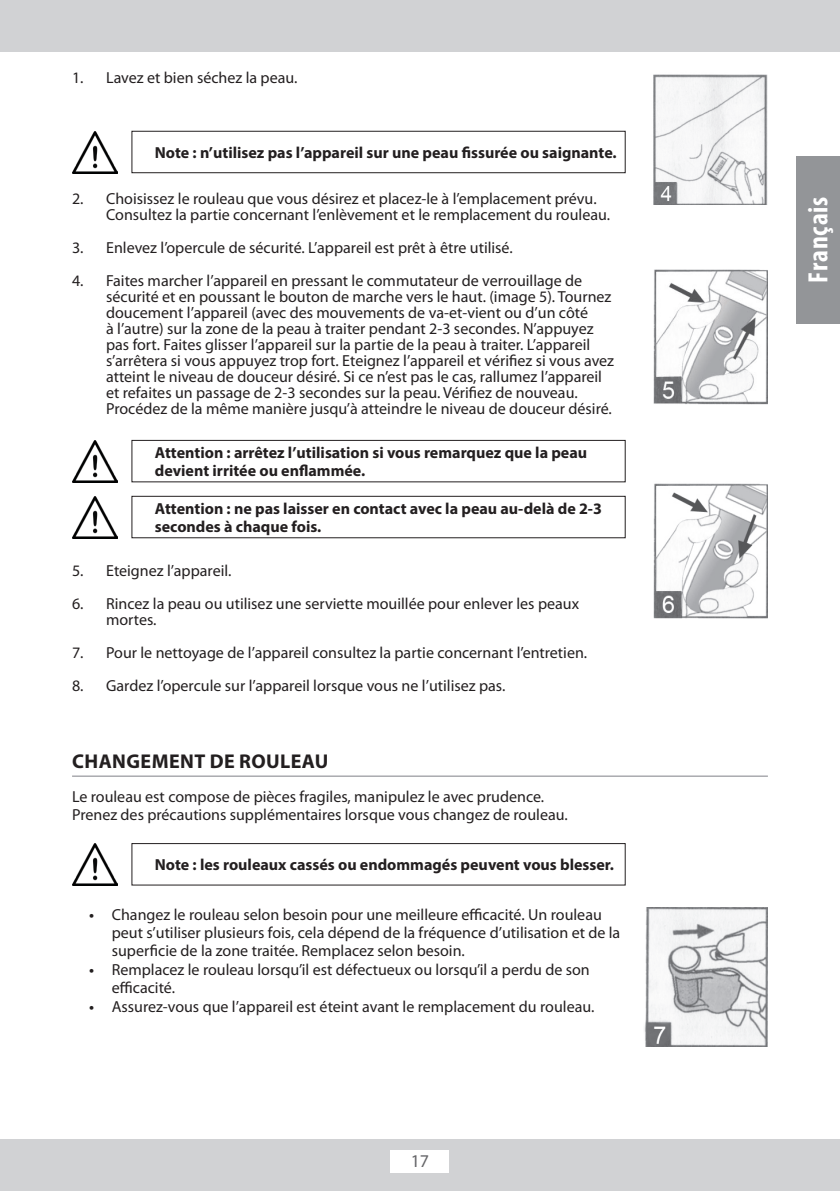
<style>
.page{position:relative;width:840px;height:1191px;background:#fff}
.page>*{position:absolute;margin:0;border:0;box-sizing:border-box;transform-origin:0 0}
.t1{font:700 condensed 28px "Myriad Pro";letter-spacing:.03em;color:#fff}
.t2{font:700 20px "Myriad Pro";letter-spacing:.02em;color:#231f20}
.t3{font:18px "Myriad Pro";color:#656568}
.t4{font:16px/16px "Myriad Pro";color:#231f20}
.t5{font:700 16px/18px "Myriad Pro";color:#231f20}
.s1{font-weight:600}
</style>
<div class="page">
<div style="left:0;top:0;width:839px;height:51px;background:#d1d2d4"></div>
<div style="left:0;top:1140px;width:839px;height:51px;background:#d1d2d4"></div>
<div style="left:390px;top:1150px;width:59px;height:22px;background:#fff"></div>
<div style="left:796px;top:156px;width:43px;height:167px;background:#939598"></div>
<img style="left:653px;top:74px;width:114px;height:131px">
<img style="left:653px;top:269px;width:114px;height:136px">
<img style="left:653px;top:483px;width:114px;height:136px">
<img style="left:644px;top:908px;width:123px;height:138px">
<img style="left:72px;top:132px;width:45px;height:41px">
<img style="left:72px;top:441px;width:45px;height:42px">
<img style="left:72px;top:844px;width:45px;height:42px">
<img style="left:72px;top:496px;width:45px;height:42px">
<div style="left:132px;top:131px;width:493px;height:42px;border:1px solid #231f20"></div>
<div style="left:132px;top:440px;width:493px;height:42px;border:1px solid #231f20"></div>
<div style="left:132px;top:843px;width:493px;height:42px;border:1px solid #231f20"></div>
<div style="left:132px;top:496px;width:493px;height:42px;border:1px solid #231f20"></div>
<hr style="left:72px;top:775px;width:695px;height:2px;background:#aaabaf">
<p class="t4" style="left:72px;top:70px;width:227px">1. Lavez et bien séchez la peau.</p>
<p class="t5" style="left:155px;top:143px;width:463px">Note : n’utilisez pas l’appareil sur une peau fissurée ou saignante.</p>
<p class="t4" style="left:106px;top:191px;width:505px;text-indent:-34px">2. Choisissez le rouleau que vous désirez et placez-le à l’emplacement prévu.<br>Consultez la partie concernant l’enlèvement et le remplacement du rouleau.</p>
<p class="t4" style="left:72px;top:240px;width:442px">3. Enlevez l’opercule de sécurité. L’appareil est prêt à être utilisé.</p>
<p class="t4" style="left:106px;top:273px;width:509px;text-indent:-34px">4. Faites marcher l’appareil en pressant le commutateur de verrouillage de sécurité et en poussant le bouton de marche vers le haut. (image 5). Tournez doucement l’appareil (avec des mouvements de va-et-vient ou d’un côté<br>à l’autre) sur la zone de la peau à traiter pendant 2-3 secondes. N’appuyez pas fort. Faites glisser l’appareil sur la partie de la peau à traiter. L’appareil s’arrêtera si vous appuyez trop fort. Eteignez l’appareil et vérifiez si vous avez atteint le niveau de douceur désiré. Si ce n’est pas le cas, rallumez l’appareil et refaites un passage de 2-3 secondes sur la peau. Vérifiez de nouveau.<br>Procédez de la même manière jusqu’à atteindre le niveau de douceur désiré.</p>
<p class="t5" style="left:155px;top:443px;width:433px">Attention : arrêtez l’utilisation si vous remarquez que la peau devient irritée ou enflammée.</p>
<p class="t5" style="left:155px;top:499px;width:448px">Attention : ne pas laisser en contact avec la peau au-delà de 2-3 secondes à chaque fois.</p>
<p class="t4" style="left:72px;top:562px;width:161px">5. Eteignez l’appareil.</p>
<p class="t4" style="left:106px;top:595px;width:474px;text-indent:-34px">6. Rincez la peau ou utilisez une serviette mouillée pour enlever les peaux mortes.</p>
<p class="t4" style="left:72px;top:644px;width:516px">7. Pour le nettoyage de l’appareil consultez la partie concernant l’entretien.</p>
<p class="t4" style="left:72px;top:677px;width:434px">8. Gardez l’opercule sur l’appareil lorsque vous ne l’utilisez pas.</p>
<p class="t2" style="left:72px;top:748px;width:257px">CHANGEMENT DE ROULEAU</p>
<p class="t4" style="left:72px;top:787px;width:497px;line-height:18px">Le rouleau est compose de pièces fragiles, manipulez le avec prudence.<br>Prenez des précautions supplémentaires lorsque vous changez de rouleau.</p>
<p class="t5" style="left:155px;top:855px;width:460px">Note : les rouleaux cassés ou endommagés peuvent vous blesser.</p>
<p class="t4" style="left:112px;top:906px;width:509px;line-height:18px;text-indent:-23px"><span class="s1">•</span> Changez le rouleau selon besoin pour une meilleure efficacité. Un rouleau peut s’utiliser plusieurs fois, cela dépend de la fréquence d’utilisation et de la superficie de la zone traitée. Remplacez selon besoin.</p>
<p class="t4" style="left:112px;top:961px;width:479px;line-height:18px;text-indent:-23px"><span class="s1">•</span> Remplacez le rouleau lorsqu’il est défectueux ou lorsqu’il a perdu de son efficacité.</p>
<p class="t4" style="left:89px;top:999px;width:506px"><span class="s1">•</span> Assurez-vous que l’appareil est éteint avant le remplacement du rouleau.</p>
<p class="t3" style="left:410px;top:1151px;width:20px">17</p>
<h1 class="t1" style="left:800px;top:283px;width:88px;rotate:-90deg">Français</h1>
<h1 class="t1" style="left:800px;top:281px;width:84px;rotate:-90deg">Deutsch</h1>
</div>
